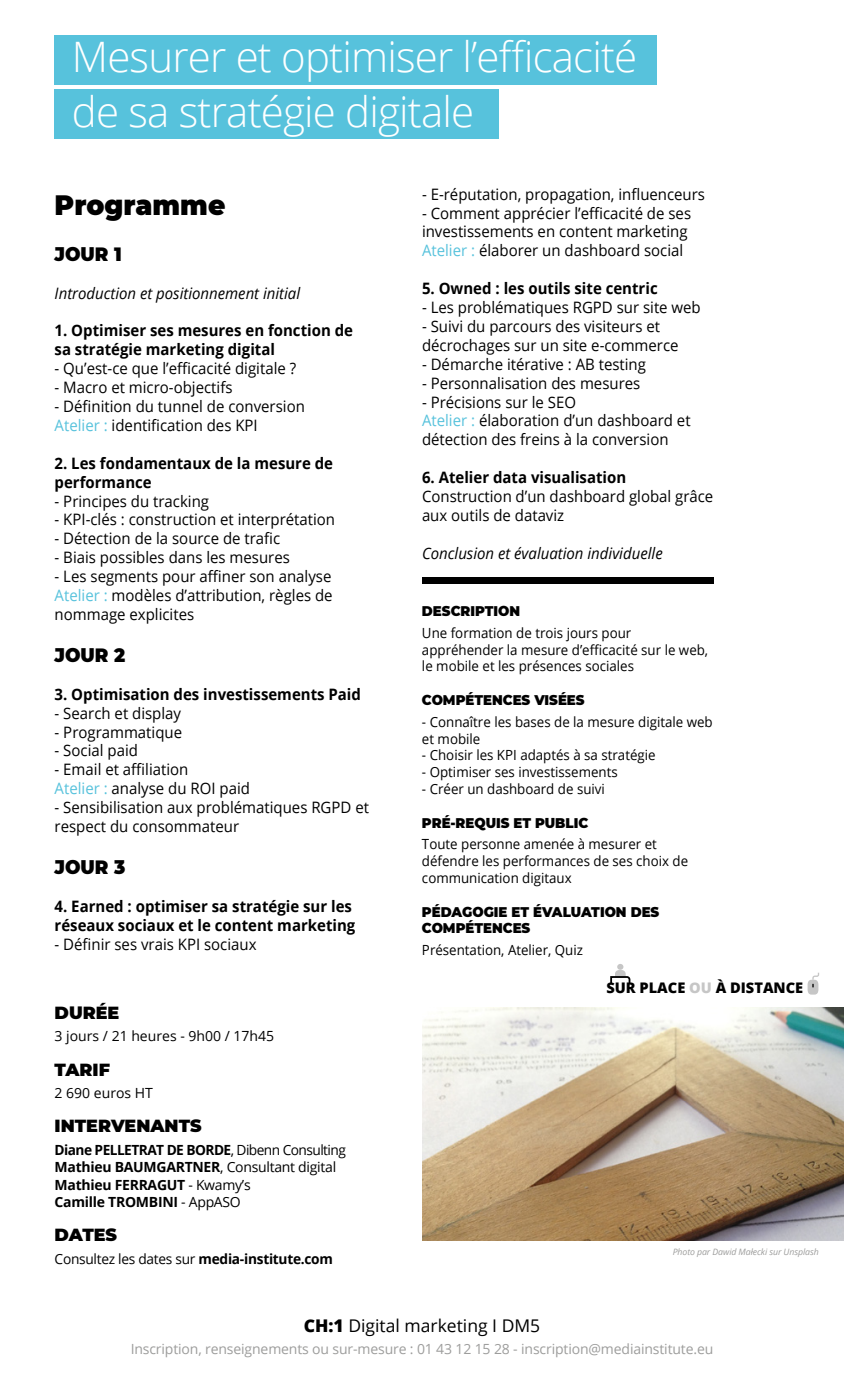
<style>
.page{position:relative;width:844px;height:1389px;background:#fff}
.page>*{position:absolute;margin:0;border:0;box-sizing:border-box;transform-origin:0 0}
.t1{font:300 42px/55.1px "Open Sans";letter-spacing:-.02em;color:#fff}
.t2{font:900 28px "Montserrat";color:#000;scale:.95 1}
.t3{font:900 19.25px "Montserrat";color:#000;scale:.95 1}
.t4{font:900 17.5px "Montserrat";color:#000}
.t5{font:17.5px "Open Sans";color:#000}
.t6{font:15.75px/18.9px "Open Sans";color:#000;scale:.95 1}
.t7{font:700 15.75px/18.9px "Open Sans";color:#000;scale:.95 1}
.t8{font:italic 15.75px "Open Sans";color:#000;scale:.95 1}
.t9{font:800 14.53px "Open Sans";color:#000}
.t10{font:14px/16.8px "Open Sans";color:#000;scale:.95 1}
.t11{font:700 14px/17.5px "Open Sans";letter-spacing:-.02em;color:#000}
.t12{font:900 14px/16.8px "Montserrat";color:#000;scale:.95 1}
.t13{font:14px "Open Sans";letter-spacing:-.01em;color:#9d9d9c}
.t14{font:14px "Open Sans";letter-spacing:-.02em;color:#000}
.t15{font:14px "Open Sans";color:#000}
.t16{font:italic 8.75px "Open Sans";letter-spacing:-.01em;color:#9d9d9c}
.s1{color:#57c2dc}
.s2{font-weight:400}
.s3{font-weight:700}
.s4{color:#c6c6c6}
.s5{font-weight:800}
</style>
<div class="page">
<div style="left:55px;top:35px;width:601px;height:49px;background:#57c2dc"></div>
<div style="left:55px;top:89px;width:443px;height:50px;background:#57c2dc"></div>
<div style="left:422px;top:577px;width:291px;height:7px;background:#000"></div>
<img style="left:422px;top:1007px;width:421px;height:233px">
<svg style="left:610px;top:964px;width:21px;height:20px"></svg>
<svg style="left:807px;top:973px;width:12px;height:22px"></svg>
<h1 class="t1" style="left:72px;top:28px;width:566px">Mesurer et optimiser l’efficacité de sa stratégie digitale</h1>
<h2 class="t2" style="left:55px;top:184px;width:181px">Programme</h2>
<p class="t3" style="left:55px;top:240px;width:72px">JOUR 1</p>
<p class="t8" style="left:55px;top:282px;width:260px">Introduction et positionnement initial</p>
<p class="t7" style="left:55px;top:321px;width:315px">1. Optimiser ses mesures en fonction de sa stratégie marketing digital</p>
<p class="t6" style="left:55px;top:359px;width:256px">- Qu’est-ce que l’efficacité digitale ?</p>
<p class="t6" style="left:55px;top:378px;width:189px">- Macro et micro-objectifs</p>
<p class="t6" style="left:55px;top:397px;width:265px">- Définition du tunnel de conversion<br><span class="s1">Atelier :</span> identification des KPI</p>
<p class="t7" style="left:55px;top:453px;width:294px">2. Les fondamentaux de la mesure de performance</p>
<p class="t6" style="left:55px;top:491px;width:164px">- Principes du tracking</p>
<p class="t6" style="left:55px;top:510px;width:297px">- KPI-clés : construction et interprétation</p>
<p class="t6" style="left:55px;top:529px;width:239px">- Détection de la source de trafic</p>
<p class="t6" style="left:55px;top:548px;width:249px">- Biais possibles dans les mesures</p>
<p class="t6" style="left:55px;top:567px;width:294px;text-align:justify">- Les segments pour affiner son analyse <span class="s1">Atelier :</span> modèles d’attribution, règles de nommage explicites</p>
<p class="t3" style="left:55px;top:641px;width:76px">JOUR 2</p>
<p class="t7" style="left:55px;top:684px;width:324px">3. Optimisation des investissements Paid</p>
<p class="t6" style="left:55px;top:703px;width:135px">- Search et display</p>
<p class="t6" style="left:55px;top:722px;width:136px">- Programmatique</p>
<p class="t6" style="left:55px;top:741px;width:89px">- Social paid</p>
<p class="t6" style="left:55px;top:760px;width:207px">- Email et affiliation<br><span class="s1">Atelier :</span> analyse du ROI paid</p>
<p class="t6" style="left:55px;top:798px;width:332px">- Sensibilisation aux problématiques RGPD et respect du consommateur</p>
<p class="t3" style="left:55px;top:853px;width:76px">JOUR 3</p>
<p class="t7" style="left:55px;top:896px;width:318px">4. Earned : optimiser sa stratégie sur les réseaux sociaux et le content marketing</p>
<p class="t6" style="left:55px;top:934px;width:214px">- Définir ses vrais KPI sociaux</p>
<p class="t4" style="left:55px;top:1000px;width:66px">DURÉE</p>
<p class="t15" style="left:55px;top:1027px;width:221px">3 jours / 21 heures - 9h00 / 17h45</p>
<p class="t4" style="left:55px;top:1056px;width:57px">TARIF</p>
<p class="t15" style="left:55px;top:1083px;width:100px">2 690 euros HT</p>
<p class="t4" style="left:55px;top:1113px;width:148px">INTERVENANTS</p>
<p class="t11" style="left:55px;top:1140px;width:293px">Diane PELLETRAT DE BORDE<span class="s2">, Dibenn Consulting </span>Mathieu BAUMGARTNER<span class="s2">, Consultant digital </span>Mathieu FERRAGUT <span class="s2">- Kwamy’s<br></span>Camille TROMBINI <span class="s2">- AppASO</span></p>
<p class="t4" style="left:55px;top:1222px;width:64px">DATES</p>
<p class="t14" style="left:55px;top:1249px;width:280px">Consultez les dates sur <span class="s3">media-institute.com</span></p>
<p class="t6" style="left:422px;top:184px;width:299px">- E-réputation, propagation, influenceurs</p>
<p class="t6" style="left:422px;top:203px;width:285px">- Comment apprécier l’efficacité de ses investissements en content marketing<br><span class="s1">Atelier :</span> élaborer un dashboard social</p>
<p class="t7" style="left:422px;top:279px;width:249px">5. Owned : les outils site centric</p>
<p class="t6" style="left:422px;top:297px;width:295px">- Les problématiques RGPD sur site web</p>
<p class="t6" style="left:422px;top:316px;width:271px">- Suivi du parcours des visiteurs et décrochages sur un site e-commerce</p>
<p class="t6" style="left:422px;top:354px;width:237px">- Démarche itérative : AB testing</p>
<p class="t6" style="left:422px;top:373px;width:231px">- Personnalisation des mesures</p>
<p class="t6" style="left:422px;top:392px;width:284px">- Précisions sur le SEO<br><span class="s1">Atelier :</span> élaboration d’un dashboard et détection des freins à la conversion</p>
<p class="t7" style="left:422px;top:468px;width:216px">6. Atelier data visualisation</p>
<p class="t6" style="left:422px;top:486px;width:308px">Construction d’un dashboard global grâce aux outils de dataviz</p>
<p class="t8" style="left:422px;top:542px;width:255px">Conclusion et évaluation individuelle</p>
<p class="t12" style="left:422px;top:602px;width:105px">DESCRIPTION</p>
<p class="t10" style="left:422px;top:624px;width:303px">Une formation de trois jours pour appréhender la mesure d’efficacité sur le web, le mobile et les présences sociales</p>
<p class="t12" style="left:422px;top:691px;width:173px">COMPÉTENCES VISÉES</p>
<p class="t10" style="left:422px;top:713px;width:307px">- Connaître les bases de la mesure digitale web et mobile</p>
<p class="t10" style="left:422px;top:747px;width:247px">- Choisir les KPI adaptés à sa stratégie</p>
<p class="t10" style="left:422px;top:763px;width:207px">- Optimiser ses investissements</p>
<p class="t10" style="left:422px;top:780px;width:194px">- Créer un dashboard de suivi</p>
<p class="t12" style="left:422px;top:813px;width:176px">PRÉ-REQUIS ET PUBLIC</p>
<p class="t10" style="left:422px;top:835px;width:282px">Toute personne amenée à mesurer et défendre les performances de ses choix de communication digitaux</p>
<p class="t12" style="left:422px;top:902px;width:251px">PÉDAGOGIE ET ÉVALUATION DES<br>COMPÉTENCES</p>
<p class="t10" style="left:422px;top:941px;width:171px">Présentation, Atelier, Quiz</p>
<p class="t9" style="left:606px;top:977px;width:198px">SUR PLACE <span class="s4">OU</span> À DISTANCE</p>
<p class="t16" style="left:672px;top:1245px;width:147px">Photo par Dawid Małecki sur Unsplash</p>
<p class="t5" style="left:303px;top:1314px;width:238px"><span class="s5">CH:1</span> Digital marketing I DM5</p>
<p class="t13" style="left:131px;top:1340px;width:584px">Inscription, renseignements ou sur-mesure : 01 43 12 15 28 - inscription@mediainstitute.eu</p>
</div>
